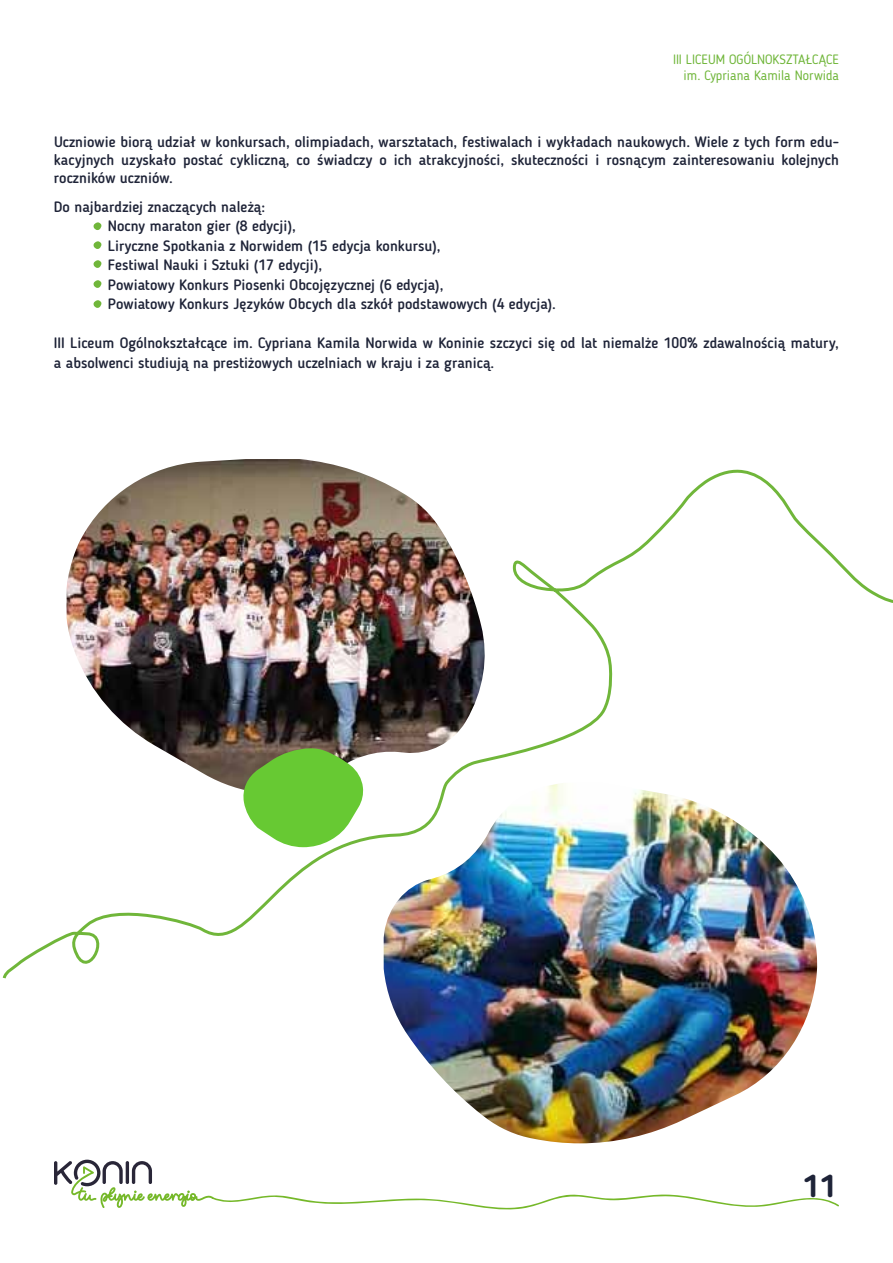
<style>
.page{position:relative;width:893px;height:1263px;background:#fff}
.page>*{position:absolute;margin:0;border:0;box-sizing:border-box;transform-origin:0 0}
.t1{font:700 31.5px "Blogger Sans";color:#1e2338}
.t2{font:500 15px/19.5px "Blogger Sans";color:#1f2438}
.t3{font:13.5px/16.2px "Blogger Sans";color:#70b63a;text-align:right}
</style>
<div class="page">
<svg style="left:54px;top:1159px;width:785px;height:51px"></svg>
<img style="left:386px;top:986px;width:430px;height:157px">
<img style="left:2px;top:222px;width:891px;height:764px">
<p class="t3" style="left:673px;top:51px;width:167px">III LICEUM OGÓLNOKSZTAŁCĄCE im. Cypriana Kamila Norwida</p>
<p class="t2" style="left:54px;top:133px;width:786px;line-height:18px;text-align:justify">Uczniowie biorą udział w konkursach, olimpiadach, warsztatach, festiwalach i wykładach naukowych. Wiele z tych form edu&shy;kacyjnych uzyskało postać cykliczną, co świadczy o ich atrakcyjności, skuteczności i rosnącym zainteresowaniu kolejnych roczników uczniów.</p>
<p class="t2" style="left:108px;top:197px;width:450px;text-indent:-54px">Do najbardziej znaczących należą:<br>Nocny maraton gier (8 edycji),<br>Liryczne Spotkania z Norwidem (15 edycja konkursu),<br>Festiwal Nauki i Sztuki (17 edycji),<br>Powiatowy Konkurs Piosenki Obcojęzycznej (6 edycja),<br>Powiatowy Konkurs Języków Obcych dla szkół podstawowych (4 edycja).</p>
<p class="t2" style="left:54px;top:333px;width:786px">III Liceum Ogólnokształcące im. Cypriana Kamila Norwida w Koninie szczyci się od lat niemalże 100% zdawalnością matury, a absolwenci studiują na prestiżowych uczelniach w kraju i za granicą.</p>
<h1 class="t1" style="left:803px;top:1167px;width:36px">11</h1>
</div>
